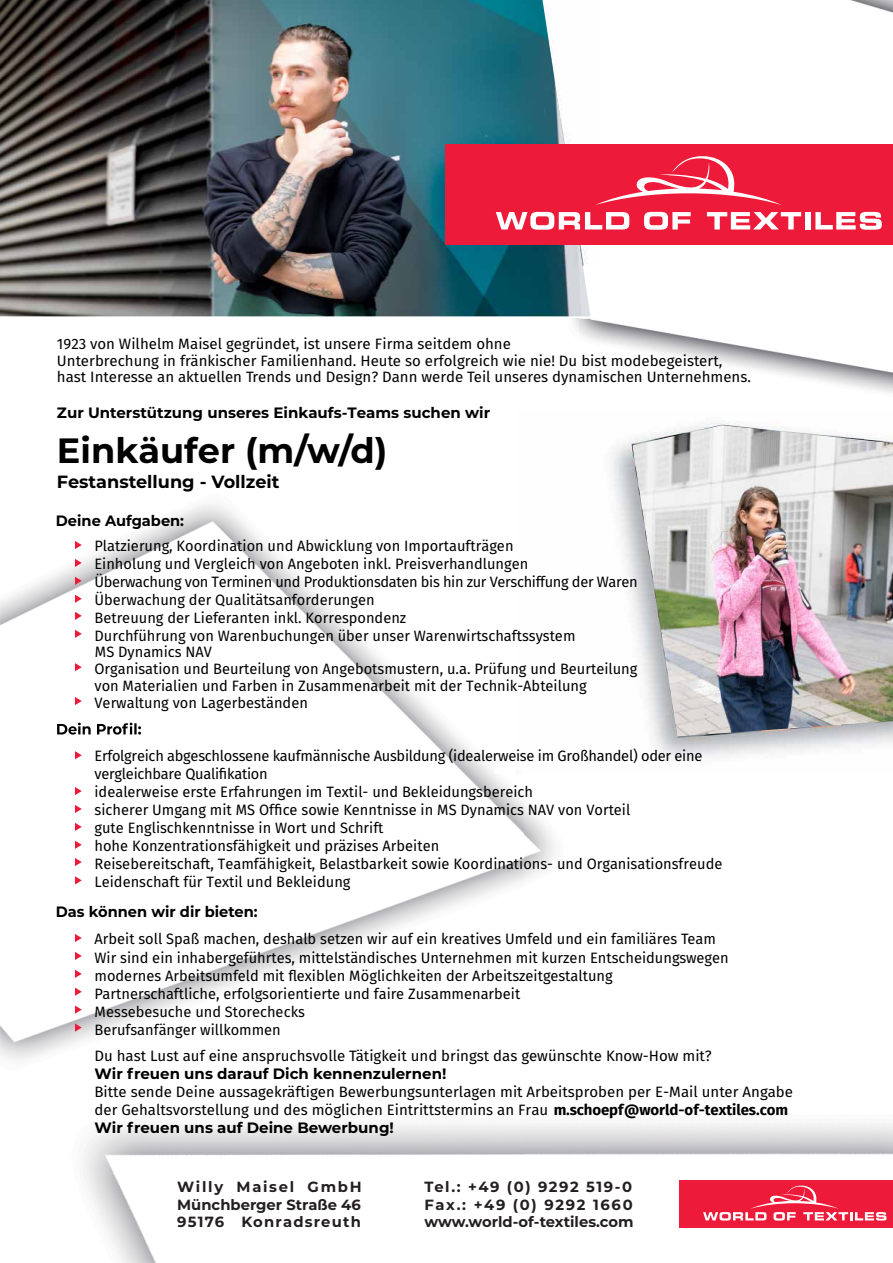
<style>
.page{position:relative;width:893px;height:1263px;background:#fff}
.page>*{position:absolute;margin:0;border:0;box-sizing:border-box;transform-origin:0 0}
.t1{font:700 35.1px "Montserrat";color:#000}
.t2{font:700 17.7px "Montserrat";color:#000}
.t3{font:15px/18px "Fira Sans";color:#000}
.t4{font:700 15px "Montserrat";color:#000}
.t5{font:700 14.7px/17.7px "Montserrat";letter-spacing:.075em;color:#231f20;text-align:justify}
.s1{font-weight:700}
</style>
<div class="page">
<img style="left:850px;top:0;width:43px;height:13px">
<img style="left:577px;top:318px;width:316px;height:76px">
<img style="left:0;top:504px;width:525px;height:759px">
<img style="left:572px;top:319px;width:7px;height:75px">
<img style="left:842px;top:1123px;width:51px;height:105px">
<img style="left:525px;top:806px;width:317px;height:349px">
<img style="left:516px;top:420px;width:377px;height:354px">
<svg style="left:57px;top:723px;width:84px;height:11px"></svg>
<svg style="left:75px;top:541px;width:7px;height:8px"></svg>
<svg style="left:75px;top:559px;width:7px;height:8px"></svg>
<svg style="left:75px;top:577px;width:7px;height:8px"></svg>
<svg style="left:75px;top:595px;width:7px;height:8px"></svg>
<svg style="left:75px;top:612px;width:7px;height:8px"></svg>
<svg style="left:75px;top:630px;width:7px;height:8px"></svg>
<svg style="left:75px;top:663px;width:7px;height:8px"></svg>
<svg style="left:75px;top:697px;width:7px;height:8px"></svg>
<svg style="left:75px;top:934px;width:7px;height:8px"></svg>
<svg style="left:75px;top:952px;width:7px;height:8px"></svg>
<svg style="left:75px;top:970px;width:7px;height:8px"></svg>
<svg style="left:75px;top:988px;width:7px;height:8px"></svg>
<svg style="left:75px;top:1005px;width:7px;height:9px"></svg>
<svg style="left:75px;top:1023px;width:7px;height:9px"></svg>
<svg style="left:75px;top:751px;width:7px;height:8px"></svg>
<svg style="left:75px;top:787px;width:7px;height:8px"></svg>
<svg style="left:75px;top:805px;width:7px;height:8px"></svg>
<svg style="left:75px;top:823px;width:7px;height:8px"></svg>
<svg style="left:75px;top:841px;width:7px;height:8px"></svg>
<svg style="left:75px;top:858px;width:7px;height:8px"></svg>
<svg style="left:75px;top:876px;width:7px;height:8px"></svg>
<div style="left:679px;top:1180px;width:213px;height:48px;background:#ed1a39"></div>
<svg style="left:703px;top:1185px;width:183px;height:35px"></svg>
<img style="left:0;top:0;width:591px;height:317px">
<img style="left:632px;top:425px;width:261px;height:311px">
<div style="left:446px;top:144px;width:447px;height:101px;background:#ed1a39"></div>
<svg style="left:496px;top:212px;width:133px;height:18px"></svg>
<svg style="left:644px;top:212px;width:47px;height:18px"></svg>
<svg style="left:707px;top:212px;width:94px;height:17px"></svg>
<div style="left:805px;top:212px;width:5px;height:17px;background:#fff"></div>
<svg style="left:815px;top:212px;width:67px;height:18px"></svg>
<svg style="left:595px;top:156px;width:187px;height:49px"></svg>
<p class="t3" style="left:57px;top:336px;width:696px;line-height:16.5px">1923 von Wilhelm Maisel gegründet, ist unsere Firma seitdem ohne<br>Unterbrechung in fränkischer Familienhand. Heute so erfolgreich wie nie! Du bist modebegeistert, hast Interesse an aktuellen Trends und Design? Dann werde Teil unseres dynamischen Unternehmens.</p>
<p class="t4" style="left:57px;top:402px;width:435px">Zur Unterstützung unseres Einkaufs-Teams suchen wir</p>
<h1 class="t1" style="left:57px;top:425px;width:332px">Einkäufer (m/w/d)</h1>
<p class="t2" style="left:57px;top:469px;width:224px">Festanstellung - Vollzeit</p>
<p class="t4" style="left:56px;top:510px;width:130px">Deine Aufgaben:</p>
<p class="t3" style="left:95px;top:537px;width:545px">Platzierung, Koordination und Abwicklung von Importaufträgen<br>Einholung und Vergleich von Angeboten inkl. Preisverhandlungen<br>Überwachung von Terminen und Produktionsdaten bis hin zur Verschiffung der Waren Überwachung der Qualitätsanforderungen</p>
<p class="t3" style="left:95px;top:609px;width:544px;line-height:17.1px">Betreuung der Lieferanten inkl. Korrespondenz<br>Durchführung von Warenbuchungen über unser Warenwirtschaftssystem<br>MS Dynamics NAV<br>Organisation und Beurteilung von Angebotsmustern, u.a. Prüfung und Beurteilung</p>
<p class="t3" style="left:95px;top:693px;width:215px">Verwaltung von Lagerbeständen</p>
<p class="t3" style="left:95px;top:677px;width:494px">von Materialien und Farben in Zusammenarbeit mit der Technik-Abteilung</p>
<p class="t3" style="left:95px;top:747px;width:609px">Erfolgreich abgeschlossene kaufmännische Ausbildung (idealerweise im Großhandel) oder eine vergleichbare Qualifikation<br>idealerweise erste Erfahrungen im Textil- und Bekleidungsbereich<br>sicherer Umgang mit MS Office sowie Kenntnisse in MS Dynamics NAV von Vorteil<br>gute Englischkenntnisse in Wort und Schrift<br>hohe Konzentrationsfähigkeit und präzises Arbeiten</p>
<p class="t3" style="left:95px;top:854px;width:629px">Reisebereitschaft, Teamfähigkeit, Belastbarkeit sowie Koordinations- und Organisationsfreude<br>Leidenschaft für Textil und Bekleidung</p>
<p class="t4" style="left:56px;top:901px;width:203px">Das können wir dir bieten:</p>
<p class="t3" style="left:95px;top:930px;width:636px">Arbeit soll Spaß machen, deshalb setzen wir auf ein kreatives Umfeld und ein familiäres Team Wir sind ein inhabergeführtes, mittelständisches Unternehmen mit kurzen Entscheidungswegen modernes Arbeitsumfeld mit flexiblen Möglichkeiten der Arbeitszeitgestaltung Partnerschaftliche, erfolgsorientierte und faire Zusammenarbeit<br>Messebesuche und Storechecks<br>Berufsanfänger willkommen</p>
<p class="t3" style="left:94px;top:1047px;width:619px">Du hast Lust auf eine anspruchsvolle Tätigkeit und bringst das gewünschte Know-How mit?</p>
<p class="t4" style="left:94px;top:1063px;width:353px">Wir freuen uns darauf Dich kennenzulernen!</p>
<p class="t3" style="left:94px;top:1083px;width:700px">Bitte sende Deine aussagekräftigen Bewerbungsunterlagen mit Arbeitsproben per E-Mail unter Angabe der Gehaltsvorstellung und des möglichen Eintrittstermins an Frau <span class="s1">m.schoepf@world-of-textiles.com</span></p>
<p class="t4" style="left:94px;top:1117px;width:301px">Wir freuen uns auf Deine Bewerbung!</p>
<p class="t5" style="left:177px;top:1177px;width:186px">Willy Maisel GmbH Münchberger Straße 46<br>95176 Konradsreuth</p>
<p class="t5" style="left:424px;top:1177px;width:211px">Tel.: +49 (0) 9292 519-0<br>Fax.: +49 (0) 9292 1660 www.world-of-textiles.com</p>
</div>
